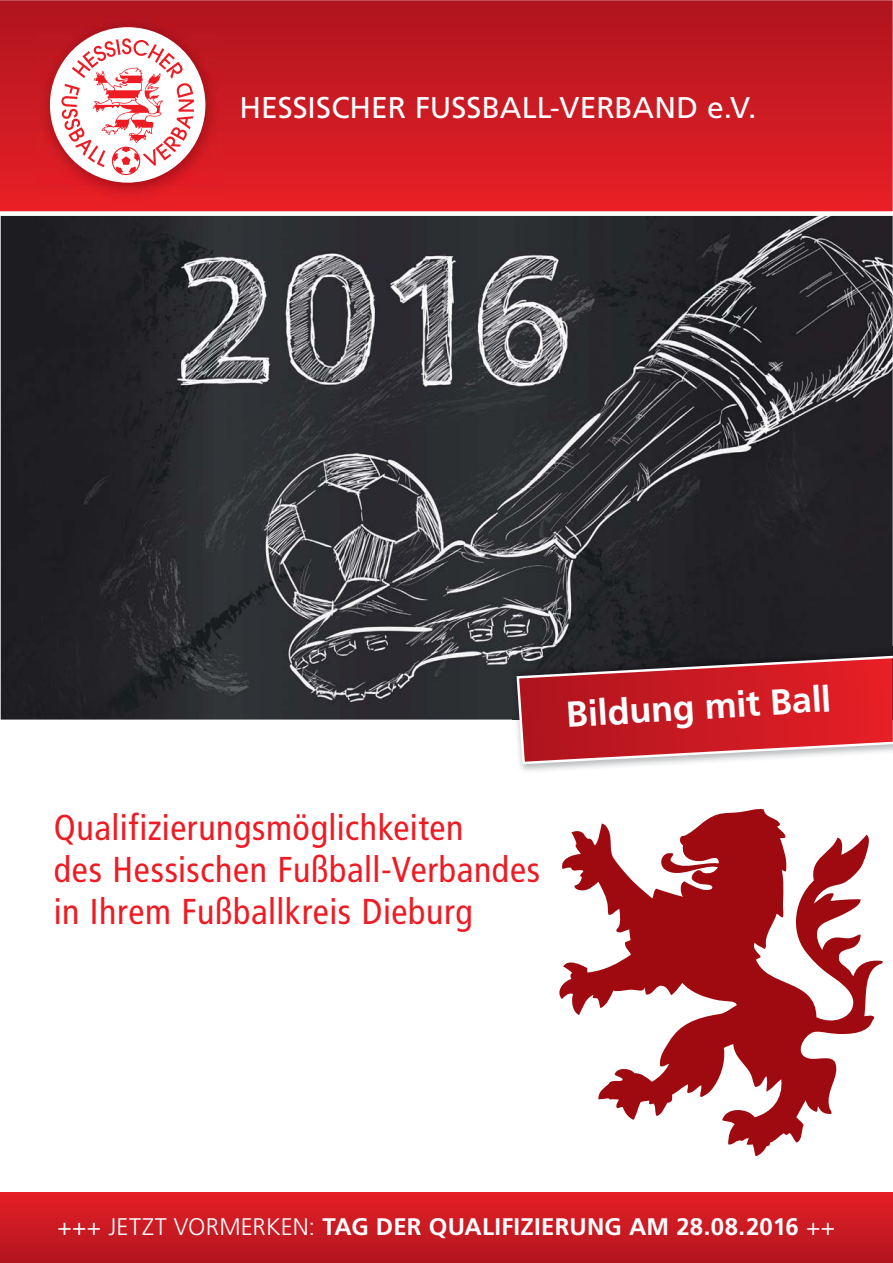
<style>
.page{position:relative;width:893px;height:1263px;background:#fff}
.page>*{position:absolute;margin:0;border:0;box-sizing:border-box;transform-origin:0 0}
.t1{font:condensed 36px/42px "Frutiger LT Std";letter-spacing:.015em;color:#ed1c24}
.t2{font:700 36px "Frutiger LT Std";color:#fff}
.t3{font:30px "Frutiger LT Std";color:#fff}
.t4{font:700 24px "Frutiger LT Std";letter-spacing:.01em;color:#fff}
.s1{font-weight:300}
</style>
<div class="page">
<svg style="left:0;top:0;width:893px;height:211px;background:#cb1a22"></svg>
<img style="left:1px;top:216px;width:892px;height:504px">
<svg style="left:559px;top:809px;width:324px;height:347px"></svg>
<img style="left:37px;top:17px;width:184px;height:184px">
<div style="left:50px;top:27px;width:155px;height:156px;background:#fff;border-radius:50%"></div>
<div style="left:112px;top:147px;width:28px;height:28px;border:1px solid #ed1c24;border-radius:50%"></div>
<svg style="left:61px;top:38px;width:133px;height:135px"></svg>
<div style="left:0;top:1192px;width:893px;height:71px;background:linear-gradient(to bottom,#e61f26,#b1151f)"></div>
<img style="left:512px;top:646px;width:381px;height:125px">
<svg style="left:515px;top:654px;width:378px;height:112px;background:#bd3c43"></svg>
<p class="t3" style="left:239px;top:90px;width:518px">HESSISCHER FUSSBALL-VERBAND e.V.</p>
<p class="t2" style="left:565px;top:700px;width:267px;rotate:-4deg">Bildung mit Ball</p>
<p class="t1" style="left:54px;top:809px;width:488px">Qualifizierungsmöglichkeiten<br>des Hessischen Fußball-Verbandes in Ihrem Fußballkreis Dieburg</p>
<p class="t4" style="left:57px;top:1216px;width:779px"><span class="s1">+++ JETZT VORMERKEN:</span> TAG DER QUALIFIZIERUNG AM 28.08.2016 <span class="s1">++</span></p>
</div>
